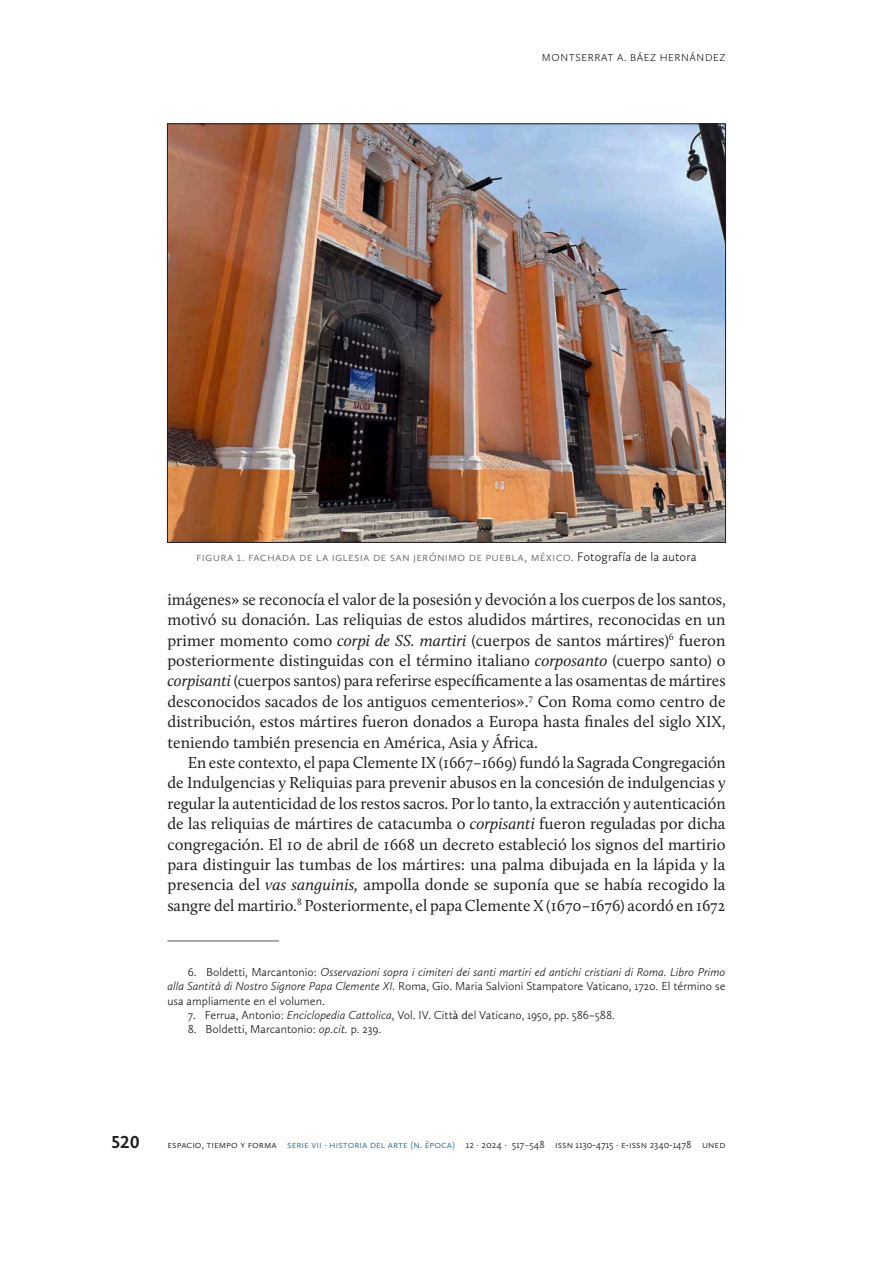
<style>
.page{position:relative;width:893px;height:1263px;background:#fff}
.page>*{position:absolute;margin:0;border:0;box-sizing:border-box;transform-origin:0 0}
.t1{font:700 18px "Calluna Sans";color:#231f20}
.Cuerpo{font:16.5px/20.4px "Calluna";letter-spacing:-.005em;color:#231f20;text-align:justify}
.Imagen_Pie{font:300 12.75px "Calluna Sans";letter-spacing:.015em;color:#67706e}
.Notas_Pie{font:italic 300 12px/14.4px "Calluna Sans";color:#231f20;text-align:justify}
.Notas_Pie-2{font:300 12px "Calluna Sans";color:#231f20}
.t2{font:300 10.5px "Calluna Sans";color:#231f20}
.t3{font:300 10.5px "Calluna Sans";color:#286790}
.t4{font:300 10.5px "Calluna Sans";letter-spacing:.055em;color:#231f20}
.s1{color:#231f20}
.s2{font-style:italic}
.s3{font-style:normal}
.s4{font-weight:400}
.s5{color:#286790}
.s6{font-weight:400;color:#67706e}
</style>
<div class="page">
<hr style="left:167px;top:940px;width:112px;height:1px;background:#67706e">
<img style="left:169px;top:126px;width:555px;height:415px">
<p class="t2" style="left:542px;top:52px;width:53px">Montserrat</p>
<p class="t4" style="left:617px;top:52px;width:110px">A. Báez Hernánd ez</p>
<p class="Imagen_Pie" style="left:196px;top:549px;width:502px">FIGURA 1. FACHADA DE LA IGLESIA DE SAN JERÓN IMO DE PUEBLA, MÉXICO. <span class="s1">Fotografía de la autora</span></p>
<p class="Cuerpo" style="left:167px;top:589px;width:560px">imágenes» se reconocía el valor de la posesión y devoción a los cuerpos de los santos, motivó su donación. Las reliquias de estos aludidos mártires, reconocidas en un primer momento como <span class="s2">corpi de SS. martiri</span> (cuerpos de santos mártires)<sup>6</sup> fueron posteriormente distinguidas con el término italiano <span class="s2">corposanto</span> (cuerpo santo) o <span class="s2">corpisanti</span> (cuerpos santos) para referirse específicamente a las osamentas de mártires desconocidos sacados de los antiguos cementerios».<sup>7</sup> Con Roma como centro de distribución, estos mártires fueron donados a Europa hasta finales del siglo XIX, teniendo también presencia en América, Asia y África.</p>
<p class="Cuerpo" style="left:167px;top:752px;width:560px;text-indent:20px">En este contexto, el papa Clemente IX (1667–1669) fundó la Sagrada Congregación de Indulgencias y Reliquias para prevenir abusos en la concesión de indulgencias y regular la autenticidad de los restos sacros. Por lo tanto, la extracción y autenticación de las reliquias de mártires de catacumba o <span class="s2">corpisanti</span> fueron reguladas por dicha congregación. El 10 de abril de 1668 un decreto estableció los signos del martirio para distinguir las tumbas de los mártires: una palma dibujada en la lápida y la presencia del <span class="s2">vas sanguinis,</span> ampolla donde se suponía que se había recogido la sangre del martirio.<sup>8</sup> Posteriormente, el papa Clemente X (1670–1676) acordó en 1672</p>
<p class="Notas_Pie" style="left:167px;top:964px;width:560px;text-indent:20px"><span class="s3">6. Boldetti, Marcantonio:</span> Osservazioni sopra i cimiteri dei santi martiri ed antichi cristiani di Roma. Libro Primo alla Santità di Nostro Signore Papa Clemente XI. <span class="s3">Roma, Gio. Maria Salvioni Stampatore Vaticano, 1720. E l término se usa ampliamente en el volumen.</span></p>
<p class="Notas_Pie-2" style="left:188px;top:1008px;width:429px">7. Ferrua, Antonio: <span class="s2">Enciclopedia Cattolica</span>, Vol. IV. Citt<span class="s4">à d</span>el Vaticano, 1950, pp. 586–588.</p>
<p class="Notas_Pie-2" style="left:188px;top:1022px;width:195px">8. Boldetti, Marcantonio: <span class="s2">op.cit.</span> p. 239.</p>
<p class="t1" style="left:112px;top:1131px;width:30px">520</p>
<p class="t2" style="left:168px;top:1138px;width:130px">ESPACIO, TIEMPO Y FORMA <span class="s5">Serie</span></p>
<p class="t3" style="left:311px;top:1138px;width:30px">VII · historia</p>
<p class="t3" style="left:370px;top:1138px;width:24px">del arte</p>
<p class="t3" style="left:411px;top:1138px;width:26px">(n. época</p>
<p class="t2" style="left:452px;top:1138px;width:273px"><span class="s5">)</span> 12 · 2024 · 517<span class="s6">–</span>548 ISSN 1130-4715 · e-iss n 2340-1478 UN ED</p>
</div>
